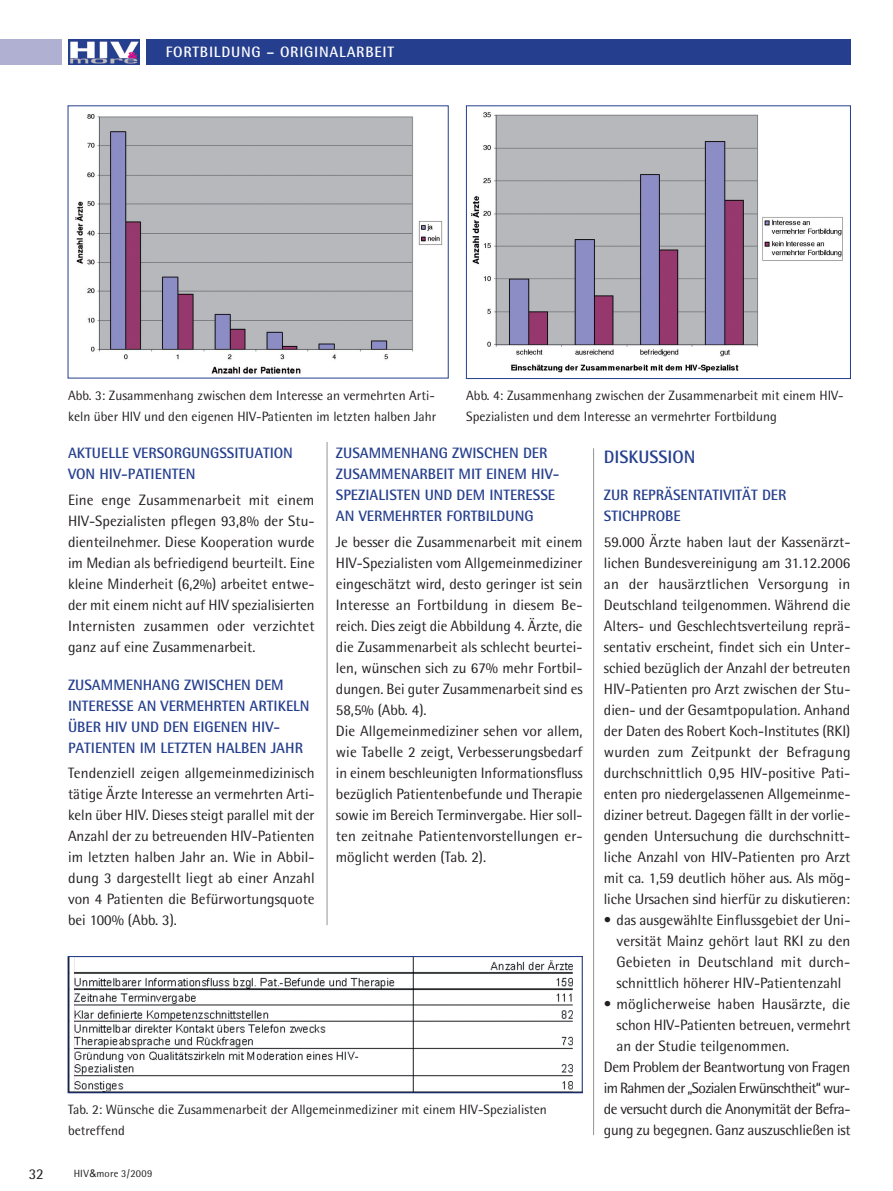
<style>
.page{position:relative;width:893px;height:1191px;background:#fff}
.page>*{position:absolute;margin:0;border:0;box-sizing:border-box;transform-origin:0 0}
.Fliesstext{font:700 18px "Rotis Semi Sans";color:#253f8e}
.Fliesstext-2{font:15px/21px "Rotis Semi Sans";color:#231f20;text-align:justify}
.Fliesstext-3{font:700 15px/21px "Rotis Semi Sans";color:#253f8e}
.Rubriken{font:700 15px "Rotis Semi Sans";letter-spacing:.05em;color:#fff}
.BU_s_schwarz{font:13.5px/21px "Rotis Semi Sans";color:#231f20}
.t1{font:10.5px "Rotis Semi Sans";letter-spacing:.02em;color:#231f20}
.s1{font-family:"Arial"}
</style>
<div class="page">
<div style="left:146px;top:39px;width:704px;height:25px;background:#253f8e"></div>
<img style="left:69px;top:40px;width:70px;height:24px">
<div style="left:0;top:39px;width:62px;height:25px;background:#afb0d2"></div>
<img style="left:75px;top:114px;width:368px;height:260px">
<img style="left:471px;top:112px;width:372px;height:261px">
<div style="left:466px;top:105px;width:385px;height:274px;border:1px solid #253f8e"></div>
<img style="left:74px;top:958px;width:499px;height:133px">
<div style="left:68px;top:956px;width:515px;height:137px;border:1px solid #253f8e"></div>
<hr style="left:327px;top:442px;width:1px;height:483px;background:#939598">
<hr style="left:593px;top:448px;width:1px;height:687px;background:#939598">
<p class="Rubriken" style="left:166px;top:43px;width:230px">FORTBILDUNG – ORIGINALARBEIT</p>
<p class="BU_s_schwarz" style="left:68px;top:385px;width:370px">Abb. 3: Zusammenhang zwischen dem Interesse an vermehrten Arti&shy;keln über HIV und den eigenen HIV-Patienten im letzten halben Jahr</p>
<p class="BU_s_schwarz" style="left:466px;top:385px;width:379px">Abb. 4: Zusammenhang zwischen der Zusammenarbeit mit einem HIV-<br>Spezialisten und dem Interesse an vermehrter Fortbildung</p>
<p class="Fliesstext-3" style="left:336px;top:442px;width:225px">ZUSAMM ENHANG ZWISCHEN DER<br>ZUSAMM ENARBEIT M IT EINEM HIV-<br>SPEZIALISTEN UND DEM I NTERESSE<br>AN VERM EHRTER FORTBILDUNG</p>
<p class="Fliesstext-2" style="left:336px;top:531px;width:248px">Je besser die Zusammenarbeit mit einem HIV-Spezialisten vom Allgemeinmediziner eingeschätzt wird, desto geringer ist sein Interesse an Fortbildung in diesem Be&shy;reich. Dies zeigt die Abbildung 4. Ärzte, die die Zusammenarbeit als schlecht beurtei&shy;len, wünschen sich zu 67% mehr Fortbil&shy;dungen. Bei guter Zusammenarbeit sind es 58,5% (Abb. 4).</p>
<p class="Fliesstext-2" style="left:336px;top:720px;width:248px">Die Allgemeinmediziner sehen vor allem, wie Tabelle 2 zeigt, Verbesserungsbedarf in einem beschleunigten Informationsfluss bezüglich Patientenbefunde und Therapie sowie im Bereich Terminvergabe. Hier soll&shy;ten zeitnahe Patientenvorstellungen er&shy;möglicht werden (Tab. 2).</p>
<p class="Fliesstext-3" style="left:68px;top:442px;width:226px">AKTUELLE VERSORGUNGSSITUATION<br>VON HIV-PATIENTEN</p>
<p class="Fliesstext-2" style="left:68px;top:489px;width:248px">Eine enge Zusammenarbeit mit einem HIV-Spezialisten pflegen 93,8% der Stu&shy;dienteilnehmer. Diese Kooperation wurde im Median als befriedigend beurteilt. Eine kleine Minderheit (6,2%) arbeitet entwe&shy;der mit einem nicht auf HIV spezialisierten Internisten zusammen oder verzichtet ganz auf eine Zusammenarbeit.</p>
<p class="Fliesstext-3" style="left:68px;top:673px;width:243px">ZUSAMM ENHANG ZWISCHEN DEM<br>I NTERESSE AN VERM EHRTEN ARTIKELN<br>ÜBER HIV UND DEN EIGENEN HIV-<br>PATIENTEN IM LETZTEN HALBEN JAHR</p>
<p class="Fliesstext-2" style="left:68px;top:762px;width:248px">Tendenziell zeigen allgemeinmedizinisch tätige Ärzte Interesse an vermehrten Arti&shy;keln über HIV. Dieses steigt parallel mit der Anzahl der zu betreuenden HIV-Patienten im letzten halben Jahr an. Wie in Abbil&shy;dung 3 dargestellt liegt ab einer Anzahl von 4 Patienten die Befürwortungsquote bei 100% (Abb. 3).</p>
<p class="Fliesstext" style="left:604px;top:446px;width:93px">DISKUSSION</p>
<p class="Fliesstext-3" style="left:604px;top:484px;width:184px">ZUR REPRÄSENTATIVITÄT DER<br>STICHPROBE</p>
<p class="Fliesstext-2" style="left:604px;top:531px;width:248px">59.000 Ärzte haben laut der Kassenärzt&shy;lichen Bundesvereinigung am 31.12.2006 an der hausärztlichen Versorgung in Deutschland teilgenommen. Während die Alters- und Geschlechtsverteilung reprä&shy;sentativ erscheint, findet sich ein Unter&shy;schied bezüglich der Anzahl der betreuten HIV-Patienten pro Arzt zwischen der Stu&shy;dien- und der Gesamtpopulation. Anhand der Daten des Robert Koch-Institutes (RKI) wurden zum Zeitpunkt der Befragung durchschnittlich 0,95 HIV-positive Pati&shy;enten pro niedergelassenen Allgemeinme&shy;diziner betreut. Dagegen fällt in der vorlie&shy;genden Untersuchung die durchschnitt&shy;liche Anzahl von HIV-Patienten pro Arzt mit ca. 1,59 deutlich höher aus. Als mög&shy;liche Ursachen sind hierfür zu diskutieren:</p>
<p class="Fliesstext-2" style="left:617px;top:909px;width:235px;text-indent:-13px">• das ausgewählte Einflussgebiet der Uni&shy;versität Mainz gehört laut RKI zu den Gebieten in Deutschland mit durch&shy;schnittlich höherer HIV-Patientenzahl</p>
<p class="Fliesstext-2" style="left:617px;top:993px;width:236px;text-indent:-13px">• möglicherweise haben Hausärzte, die schon HIV-Patienten betreuen, vermehrt an der Studie teilgenommen.</p>
<p class="Fliesstext-2" style="left:604px;top:1056px;width:248px">Dem Problem der Beantwortung von Fragen im Rahmen der „Sozialen Erwünschtheit“ wur&shy;de versucht durch die Anonymität der Befra&shy;gung zu begegnen. Ganz auszuschließen ist</p>
<p class="BU_s_schwarz" style="left:68px;top:1099px;width:480px">Tab. 2: Wünsche die Zusammenarbeit der Allgemeinmediziner mit einem HIV-Spezialisten betreffend</p>
<p class="Fliesstext-2" style="left:29px;top:1163px;width:16px">32</p>
<p class="t1" style="left:74px;top:1167px;width:80px">HIV<span class="s1">&amp;</span>more 3/2009</p>
</div>
